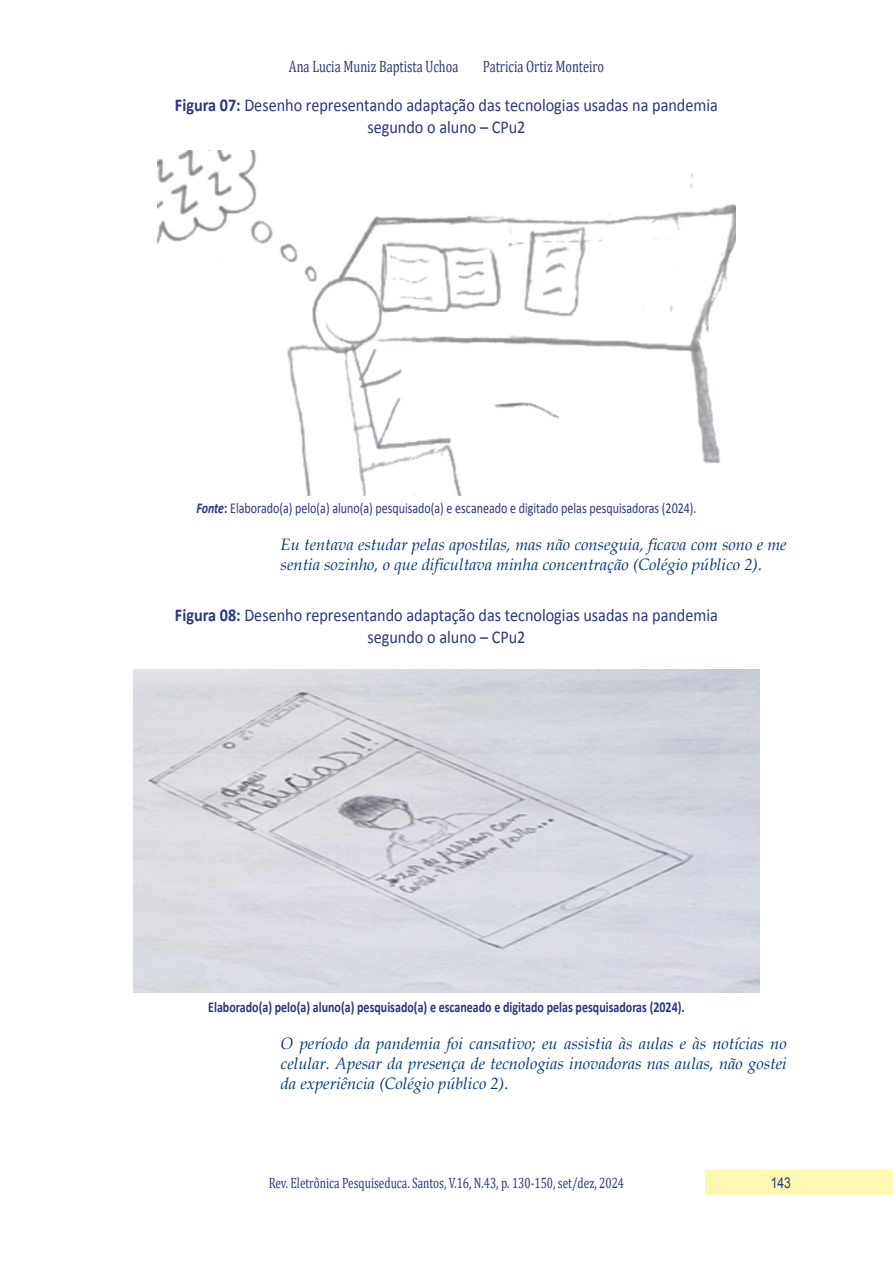
<style>
.page{position:relative;width:893px;height:1263px;background:#fff}
.page>*{position:absolute;margin:0;border:0;box-sizing:border-box;transform-origin:0 0}
.t1{font:18px/21.6px "Calibri";color:#283583;text-align:center;scale:.9 1}
.t2{font:italic 16.5px/19.8px "Book Antiqua";color:#003882}
.t3{font:16.5px "Cambria";color:#283583;scale:.75 1}
.t4{font:15px "Calibri";color:#283583;scale:.8 1}
.t5{font:700 15px "Calibri";color:#283583;scale:.8 1}
.t6{font:15px "Cambria";color:#283583;scale:.75 1}
.t7{font:15px "Arial";color:#283583;scale:.8 1}
.s1{font-weight:700}
.s2{font-weight:700;font-style:italic}
</style>
<div class="page">
<div style="left:706px;top:1170px;width:187px;height:25px;background:#fff7b2"></div>
<img style="left:157px;top:150px;width:579px;height:345px">
<img style="left:133px;top:669px;width:627px;height:323px">
<p class="t3" style="left:289px;top:57px;width:227px">Ana Lucia Muniz Baptista Uchoa</p>
<p class="t3" style="left:483px;top:57px;width:163px">Patricia Ortiz Monteiro</p>
<p class="t1" style="left:175px;top:94px;width:605px"><span class="s1">Figura 07:</span> Desenho representando adaptação das tecnologias usadas na pandemia segundo o aluno – CPu2</p>
<p class="t4" style="left:196px;top:498px;width:627px"><span class="s2">Fonte</span><span class="s1">:</span> Elaborado(a) pelo(a) aluno(a) pesquisado(a) e escaneado e digitado pelas pesquisadoras (2024).</p>
<p class="t2" style="left:281px;top:534px;width:507px">Eu tentava estudar pelas apostilas, mas não conseguia, ficava com sono e me sentia sozinho, o que dificultava minha concentração (Colégio público 2).</p>
<p class="t1" style="left:175px;top:604px;width:605px"><span class="s1">Figura 08:</span> Desenho representando adaptação das tecnologias usadas na pandemia segundo o aluno – CPu2</p>
<p class="t5" style="left:208px;top:996px;width:597px">Elaborado(a) pelo(a) aluno(a) pesquisado(a) e escaneado e digitado pelas pesquisadoras (2024).</p>
<p class="t2" style="left:281px;top:1033px;width:508px;text-align:justify">O período da pandemia foi cansativo; eu assistia às aulas e às notícias no celular. Apesar da presença de tecnologias inovadoras nas aulas, não gostei da experiência (Colégio público 2).</p>
<p class="t6" style="left:269px;top:1174px;width:475px">Rev. Eletrônica Pesquiseduca. Santos, V.16, N.43, p. 130-150, set/dez, 2024</p>
<p class="t7" style="left:771px;top:1173px;width:27px">143</p>
</div>
